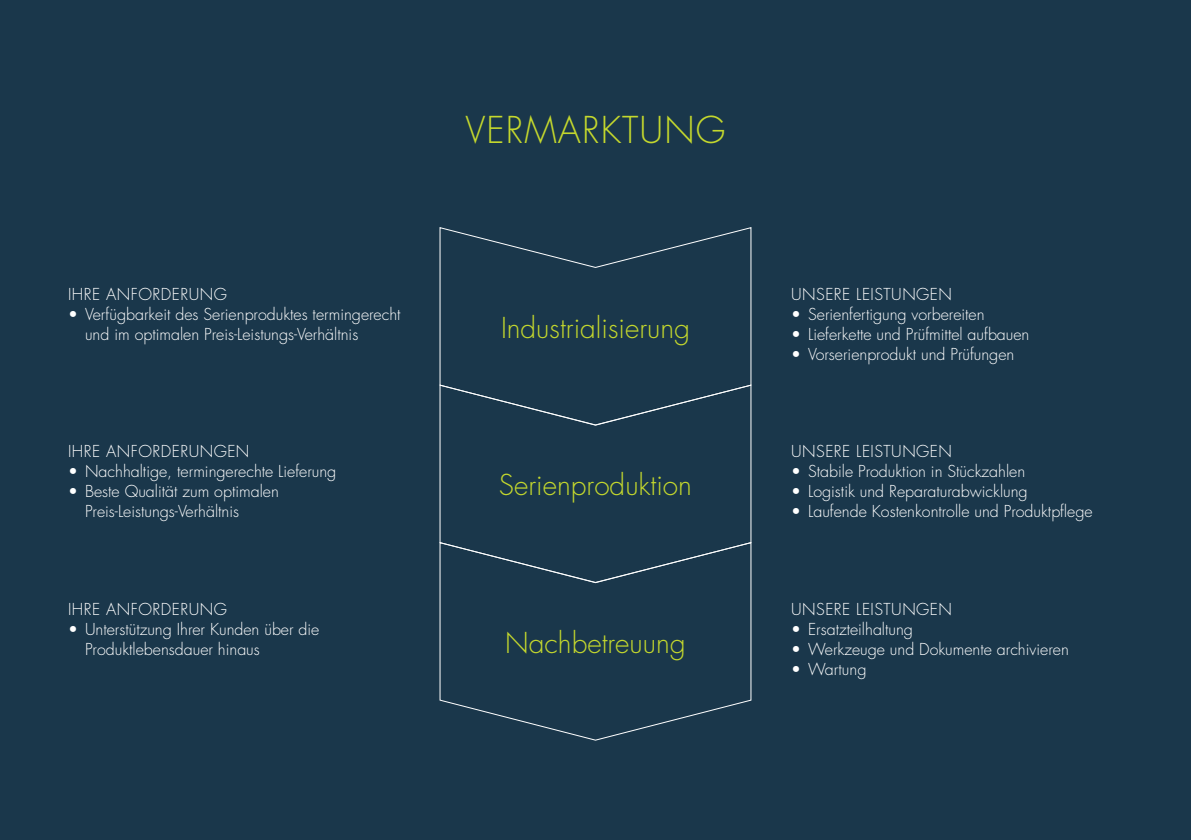
<style>
.page{position:relative;width:1191px;height:840px;background:#fff}
.page>*{position:absolute;margin:0;border:0;box-sizing:border-box;transform-origin:0 0}
.t1{font:300 36px "Futura Std";letter-spacing:.03em;color:#c4d82d}
.t2{font:300 28px "Futura Std";color:#c4d82d}
.t3{font:300 16px/20px "Futura Std";color:#fff}
.t4{font:300 16px "Futura Std";letter-spacing:.03em;color:#fff}
</style>
<div class="page">
<div style="left:0;top:0;width:1191px;height:839px;background:#1a374b"></div>
<svg style="left:439px;top:227px;width:313px;height:156px"></svg>
<svg style="left:439px;top:383px;width:313px;height:158px"></svg>
<svg style="left:439px;top:541px;width:313px;height:199px"></svg>
<p class="t4" style="left:68px;top:284px;width:160px">IHRE ANFORDERUNG</p>
<p class="t3" style="left:85px;top:304px;width:317px;text-indent:-17px">• Verfügbarkeit des Serienproduktes termingerecht und im optimalen Preis-Leistungs-Verhältnis</p>
<p class="t4" style="left:68px;top:441px;width:183px">IHRE ANFORDERUNGEN</p>
<p class="t3" style="left:68px;top:461px;width:270px">• Nachhaltige, termingerechte Lieferung</p>
<p class="t3" style="left:85px;top:481px;width:195px;text-indent:-17px">• Beste Qualität zum optimalen<br>Preis-Leistungs-Verhältnis</p>
<p class="t4" style="left:68px;top:599px;width:160px">IHRE ANFORDERUNG</p>
<p class="t3" style="left:85px;top:619px;width:236px;text-indent:-17px">• Unterstützung Ihrer Kunden über die<br>Produktlebensdauer hinaus</p>
<h1 class="t1" style="left:465px;top:108px;width:261px">VERMARKTUNG</h1>
<h2 class="t2" style="left:501px;top:310px;width:190px">Industrialisierung</h2>
<h2 class="t2" style="left:499px;top:468px;width:194px">Serienproduktion</h2>
<h2 class="t2" style="left:505px;top:625px;width:182px">Nachbetreuung</h2>
<p class="t4" style="left:791px;top:284px;width:162px">UNSERE LEISTUNGEN</p>
<p class="t3" style="left:791px;top:304px;width:195px">• Serienfertigung vorbereiten</p>
<p class="t3" style="left:791px;top:324px;width:240px">• Lieferkette und Prüfmittel aufbauen</p>
<p class="t3" style="left:791px;top:344px;width:225px">• Vorserienprodukt und Prüfungen</p>
<p class="t4" style="left:791px;top:441px;width:162px">UNSERE LEISTUNGEN</p>
<p class="t3" style="left:791px;top:461px;width:236px">• Stabile Produktion in Stückzahlen</p>
<p class="t3" style="left:791px;top:481px;width:238px">• Logistik und Reparaturabwicklung</p>
<p class="t3" style="left:791px;top:501px;width:303px">• Laufende Kostenkontrolle und Produktpflege</p>
<p class="t4" style="left:791px;top:599px;width:162px">UNSERE LEISTUNGEN</p>
<p class="t3" style="left:791px;top:619px;width:123px">• Ersatzteilhaltung</p>
<p class="t3" style="left:791px;top:639px;width:279px">• Werkzeuge und Dokumente archivieren</p>
<p class="t3" style="left:791px;top:659px;width:77px">• Wartung</p>
</div>
